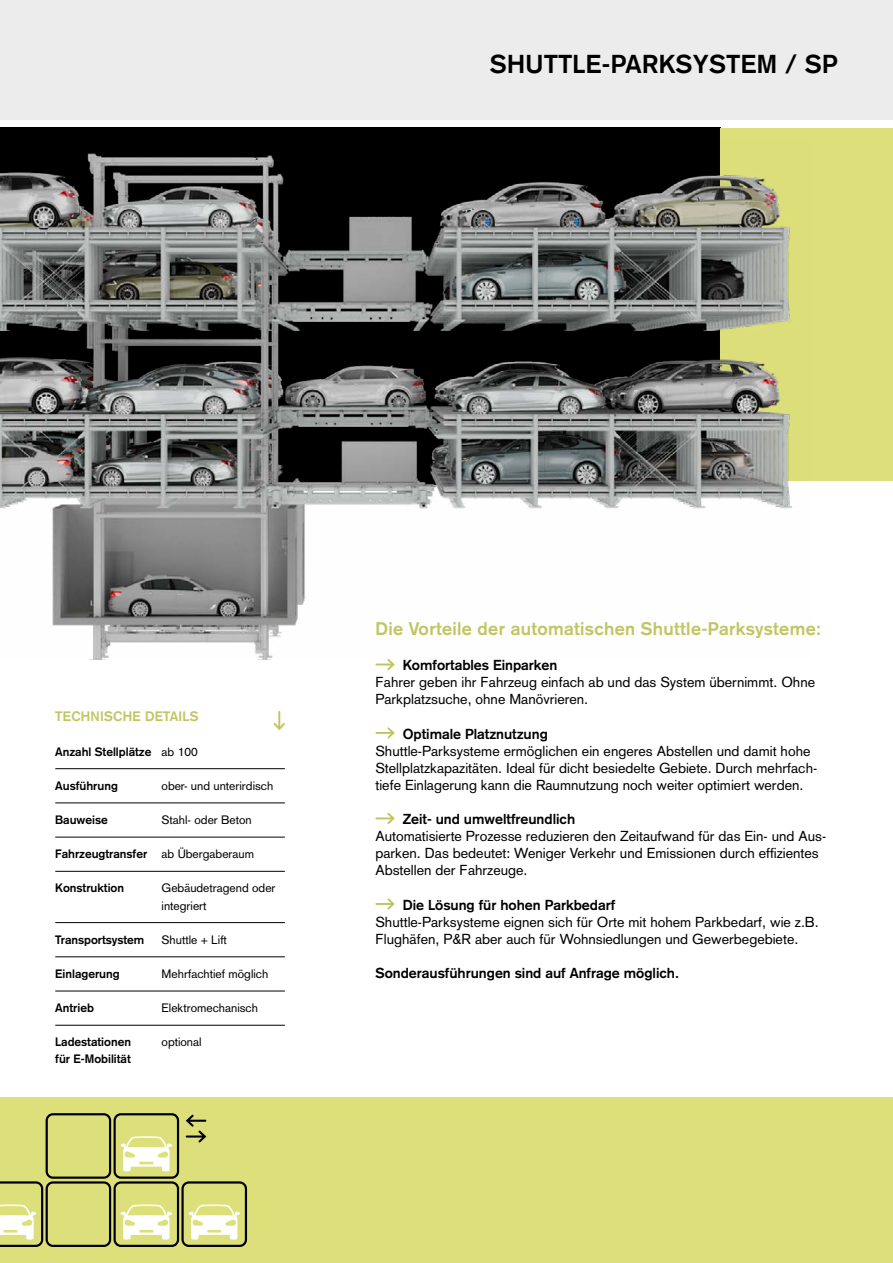
<style>
.page{position:relative;width:893px;height:1263px;background:#fff}
.page>*{position:absolute;margin:0;border:0;box-sizing:border-box;transform-origin:0 0}
.t1{font:700 25.5px "Basic Commercial LT Pro";letter-spacing:.02em;color:#000}
.t2{font:700 18px "Basic Commercial LT Pro";letter-spacing:.02em;color:#c1c561}
.t3{font:14.25px/17.1px "Basic Commercial LT Pro";color:#000}
.t4{font:700 14.25px "Basic Commercial LT Pro";color:#000}
.t5{font:700 13.5px "Basic Commercial LT Pro";letter-spacing:.02em;color:#c1c561}
.t6{font:700 12px "Basic Commercial LT Pro";color:#000}
.t7{font:12px/17.1px "Basic Commercial LT Pro";color:#000}
.s1{font-weight:400}
</style>
<div class="page">
<div style="left:0;top:0;width:893px;height:119px;background:#ececec"></div>
<hr style="left:55px;top:768px;width:230px;height:1px;background:#000">
<hr style="left:55px;top:803px;width:230px;height:1px;background:#000">
<hr style="left:55px;top:837px;width:230px;height:1px;background:#000">
<hr style="left:55px;top:871px;width:230px;height:1px;background:#000">
<hr style="left:55px;top:922px;width:230px;height:1px;background:#000">
<hr style="left:55px;top:956px;width:230px;height:1px;background:#000">
<hr style="left:55px;top:991px;width:230px;height:1px;background:#000">
<hr style="left:55px;top:1025px;width:230px;height:1px;background:#000">
<div style="left:0;top:128px;width:720px;height:357px;background:#000"></div>
<div style="left:720px;top:128px;width:173px;height:352px;background:#dde07a"></div>
<img style="left:0;top:153px;width:811px;height:506px">
<svg style="left:274px;top:711px;width:11px;height:19px"></svg>
<svg style="left:375px;top:659px;width:20px;height:11px"></svg>
<svg style="left:375px;top:727px;width:20px;height:12px"></svg>
<svg style="left:375px;top:813px;width:20px;height:11px"></svg>
<svg style="left:375px;top:898px;width:20px;height:12px"></svg>
<div style="left:0;top:1097px;width:893px;height:166px;background:#dde07a"></div>
<div style="left:181px;top:1181px;width:66px;height:66px;border:2px solid #000;border-radius:6px"></div>
<div style="left:114px;top:1113px;width:65px;height:66px;border:2px solid #000;border-radius:6px"></div>
<div style="left:114px;top:1181px;width:65px;height:66px;border:2px solid #000;border-radius:6px"></div>
<div style="left:46px;top:1113px;width:65px;height:66px;border:2px solid #000;border-radius:6px"></div>
<div style="left:46px;top:1181px;width:65px;height:66px;border:2px solid #000;border-radius:6px"></div>
<svg style="left:120px;top:1136px;width:52px;height:35px"></svg>
<svg style="left:120px;top:1204px;width:52px;height:36px"></svg>
<svg style="left:188px;top:1204px;width:52px;height:36px"></svg>
<svg style="left:0;top:1181px;width:43px;height:66px"></svg>
<svg style="left:186px;top:1115px;width:20px;height:27px"></svg>
<h1 class="t1" style="left:490px;top:49px;width:349px">SHUTTLE-PARKSYSTEM / SP</h1>
<p class="t5" style="left:55px;top:709px;width:145px">TECHNISCHE DETAILS</p>
<p class="t6" style="left:55px;top:744px;width:144px">Anzahl Stellplätze <span class="s1">ab 100</span></p>
<p class="t6" style="left:55px;top:778px;width:64px">Ausführung</p>
<p class="t7" style="left:162px;top:777px;width:113px">ober- und unterirdisch</p>
<p class="t6" style="left:55px;top:813px;width:54px">Bauweise</p>
<p class="t7" style="left:162px;top:811px;width:92px">Stahl- oder Beton</p>
<p class="t6" style="left:55px;top:847px;width:200px">Fahrzeugtransfer <span class="s1">ab Übergaberaum</span></p>
<p class="t6" style="left:55px;top:881px;width:70px">Konstruktion</p>
<p class="t7" style="left:162px;top:880px;width:115px">Gebäudetragend oder integriert</p>
<p class="t6" style="left:55px;top:932px;width:91px">Transportsystem</p>
<p class="t7" style="left:162px;top:931px;width:67px">Shuttle + Lift</p>
<p class="t6" style="left:55px;top:967px;width:66px">Einlagerung</p>
<p class="t7" style="left:162px;top:965px;width:108px">Mehrfachtief möglich</p>
<p class="t6" style="left:55px;top:1001px;width:40px">Antrieb</p>
<p class="t7" style="left:162px;top:999px;width:98px">Elektromechanisch</p>
<p class="t6" style="left:55px;top:1035px;width:77px">Ladestationen</p>
<p class="t7" style="left:162px;top:1033px;width:42px">optional</p>
<p class="t6" style="left:55px;top:1052px;width:77px">für E-Mobilität</p>
<p class="t2" style="left:375px;top:618px;width:447px">Die Vorteile der automatischen Shuttle-Parksysteme:</p>
<p class="t4" style="left:403px;top:657px;width:156px">Komfortables Einparken</p>
<p class="t3" style="left:375px;top:674px;width:441px">Fahrer geben ihr Fahrzeug einfach ab und das System übernimmt. Ohne<br>Parkplatzsuche, ohne Manövrieren.</p>
<p class="t4" style="left:403px;top:725px;width:147px">Optimale Platznutzung</p>
<p class="t3" style="left:375px;top:742px;width:443px">Shuttle-Parksysteme ermöglichen ein engeres Abstellen und damit hohe<br>Stellplatzkapazitäten. Ideal für dicht besiedelte Gebiete. Durch mehrfach&shy;tiefe Einlagerung kann die Raumnutzung noch weiter optimiert werden.</p>
<p class="t4" style="left:403px;top:810px;width:174px">Zeit- und umweltfreundlich</p>
<p class="t3" style="left:375px;top:827px;width:452px">Automatisierte Prozesse reduzieren den Zeitaufwand für das Ein- und Aus&shy;parken. Das bedeutet: Weniger Verkehr und Emissionen durch effizientes<br>Abstellen der Fahrzeuge.</p>
<p class="t4" style="left:403px;top:896px;width:214px">Die Lösung für hohen Parkbedarf</p>
<p class="t3" style="left:375px;top:913px;width:445px">Shuttle-Parksysteme eignen sich für Orte mit hohem Parkbedarf, wie z.B.<br>Flughäfen, P&amp;R aber auch für Wohnsiedlungen und Gewerbegebiete.</p>
<p class="t4" style="left:375px;top:964px;width:305px">Sonderausführungen sind auf Anfrage möglich.</p>
</div>
